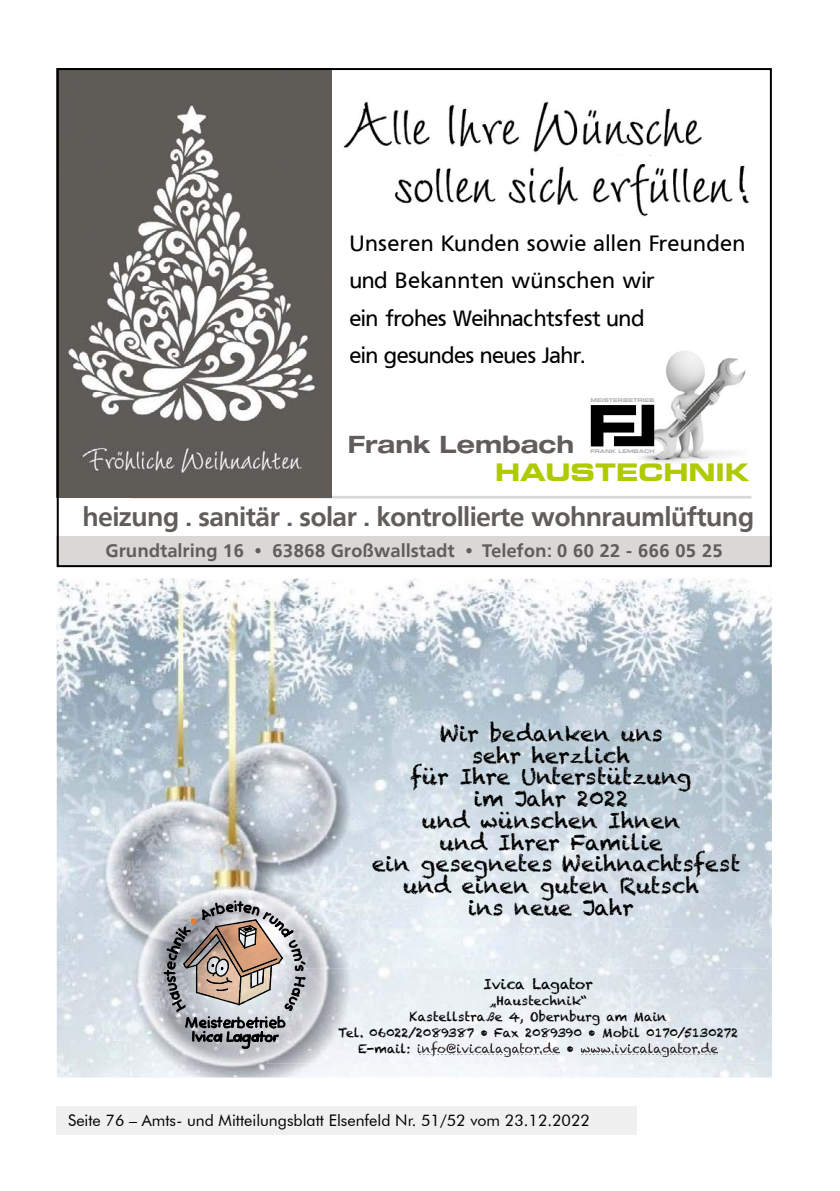
<style>
.page{position:relative;width:840px;height:1191px;background:#fff}
.page>*{position:absolute;margin:0;border:0;box-sizing:border-box;transform-origin:0 0}
.t1{font:700 26px "Frutiger BSK";color:#605d5a}
.t2{font:700 expanded 24px "Helvetica Neue LT Std";color:#605d5a}
.t3{font:700 expanded 23.8px "Square 721 BT";color:#afca00}
.t4{font:22px/37px "Frutiger BSK";letter-spacing:.04em;color:#000}
.t5{font:21.6px/21.8px "Chalkduster";color:#000;text-align:center}
.t6{font:700 18px "Frutiger BSK";letter-spacing:.03em;color:#605d5a}
.t7{font:16px "Futura BT";color:#000}
.t8{font:14.4px "Chalkduster";letter-spacing:-.015em;color:#000}
.t9{font:12.4px "Chalkduster";color:#000}
.t10{font:700 expanded 5px "Square 721 BT";color:#b1b2b3}
</style>
<div class="page">
<div style="left:57px;top:1106px;width:579px;height:28px;background:#f0f0f0"></div>
<svg style="left:57px;top:68px;width:714px;height:499px"></svg>
<img style="left:338px;top:94px;width:366px;height:61px">
<img style="left:386px;top:165px;width:364px;height:56px">
<img style="left:57px;top:578px;width:714px;height:499px">
<img style="left:267px;top:968px;width:504px;height:95px">
<img style="left:417px;top:1041px;width:142px;height:16px">
<svg style="left:416px;top:1054px;width:142px;height:1px"></svg>
<img style="left:580px;top:1042px;width:137px;height:15px">
<svg style="left:581px;top:1054px;width:136px;height:1px"></svg>
<img style="left:346px;top:697px;width:409px;height:231px">
<svg style="left:162px;top:899px;width:145px;height:161px"></svg>
<p class="t4" style="left:349px;top:225px;width:396px">Unseren Kunden sowie allen Freunden und Bekannten wünschen wir<br>ein frohes Weihnachtsfest und<br>ein gesundes neues Jahr.</p>
<p class="t2" style="left:347px;top:429px;width:228px">Frank Lembach</p>
<p class="t10" style="left:590px;top:397px;width:65px">MEISTERBETRIEB</p>
<p class="t10" style="left:590px;top:448px;width:66px">FRANK LEMBACH</p>
<p class="t3" style="left:495px;top:458px;width:255px">HAUSTECHNIK</p>
<p class="t1" style="left:83px;top:501px;width:672px">heizung . sanitär . solar . kontrollierte wohnraumlüftung</p>
<p class="t6" style="left:106px;top:540px;width:618px">Grundtalring 16 • 63868 Großwallstadt • Telefon: 0 60 22 - 666 05 25</p>
<p class="t5" style="left:372px;top:722px;width:370px">Wir bedanken uns<br>sehr herzlich<br>für Ihre Unterstützung<br>im Jahr 2022<br>und wünschen Ihnen<br>und Ihrer Familie<br>ein gesegnetes Weihnachtsfest und einen guten Rutsch<br>ins neue Jahr</p>
<p class="t8" style="left:483px;top:975px;width:111px">Ivica Lagator</p>
<p class="t9" style="left:489px;top:993px;width:98px">„Haustechnik“</p>
<p class="t9" style="left:409px;top:1009px;width:258px">Kastellstraße 4, Obernburg am Main</p>
<p class="t9" style="left:338px;top:1025px;width:401px">Tel. 06022/2089387 • Fax 2089390 • Mobil 0170/5130272</p>
<p class="t9" style="left:358px;top:1041px;width:54px">E-mail:</p>
<p class="t9" style="left:566px;top:1041px;width:9px">•</p>
<p class="t7" style="left:68px;top:1110px;width:523px">Seite 76 – Amts- und Mitteilungsblatt Elsenfeld Nr. 51/52 vom 23.12.2022</p>
</div>
